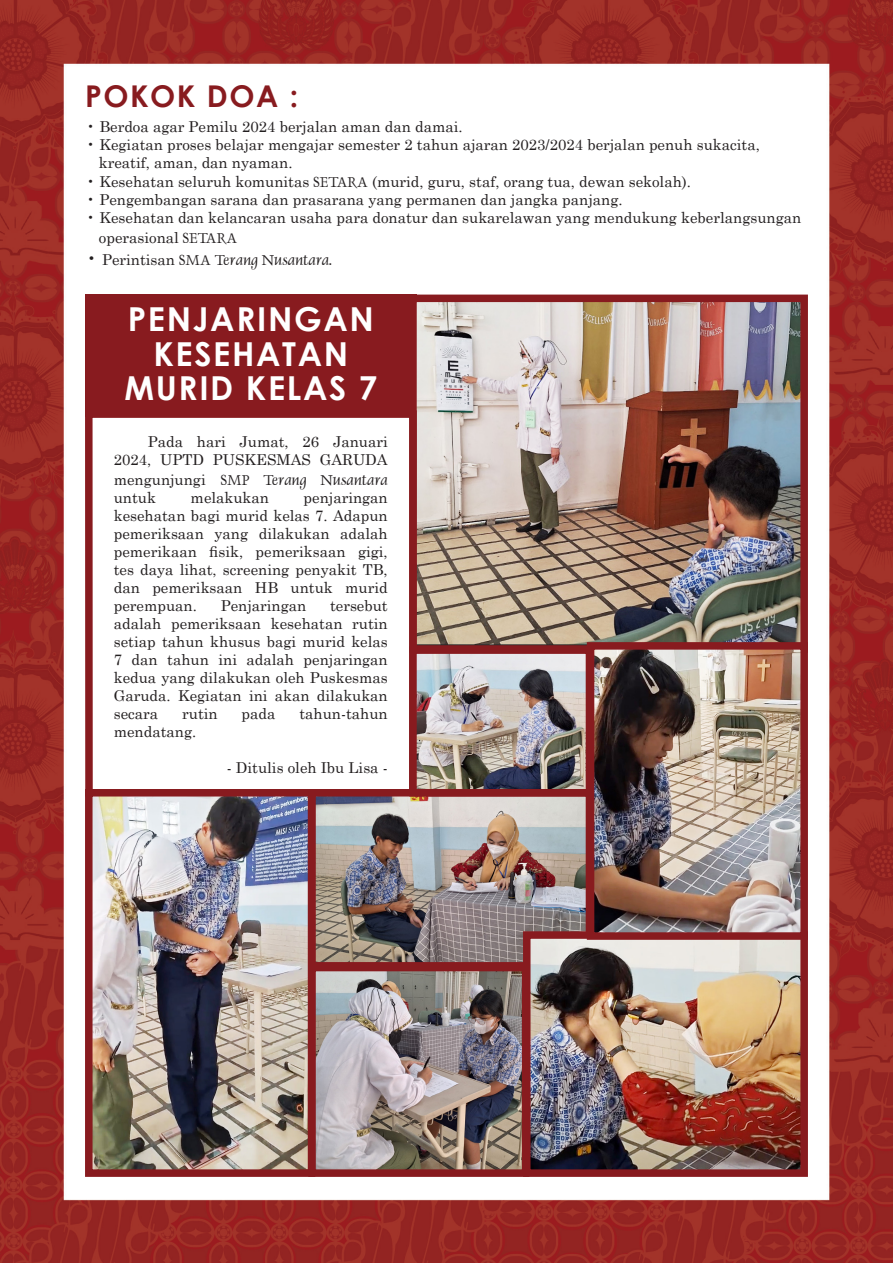
<style>
.page{position:relative;width:893px;height:1263px;background:#fff}
.page>*{position:absolute;margin:0;border:0;box-sizing:border-box;transform-origin:0 0}
.t1{font:700 33px/34.5px "Century Gothic";letter-spacing:.05em;color:#fff;text-align:center}
.t2{font:700 30px "Century Gothic";letter-spacing:.05em;color:#881b1f}
.t3{font:16.5px "Dauphin Plain";color:#231f20}
.t4{font:15px/18px "Century Schoolbook";color:#231f20;text-align:justify}
.s1{font-family:"Dauphin Plain";font-size:16.5px}
.s2{font-family:"Century Schoolbook";font-size:18px}
.s3{font-family:"Century Schoolbook";font-size:15px}
</style>
<div class="page">
<img style="left:0;top:0;width:893px;height:1263px">
<div style="left:85px;top:295px;width:332px;height:122px;background:#881b1f"></div>
<img style="left:418px;top:304px;width:381px;height:340px">
<div style="left:409px;top:295px;width:399px;height:358px;border:8px solid #881b1f"></div>
<div style="left:85px;top:410px;width:332px;height:386px;border:8px solid #881b1f"></div>
<img style="left:94px;top:798px;width:212px;height:370px">
<div style="left:85px;top:789px;width:230px;height:388px;border:8px solid #881b1f"></div>
<img style="left:317px;top:798px;width:267px;height:162px">
<div style="left:308px;top:789px;width:285px;height:180px;border:8px solid #881b1f"></div>
<img style="left:532px;top:940px;width:267px;height:228px">
<div style="left:523px;top:931px;width:285px;height:246px;border:8px solid #881b1f"></div>
<img style="left:596px;top:651px;width:203px;height:280px">
<div style="left:587px;top:642px;width:221px;height:298px;border:8px solid #881b1f"></div>
<img style="left:317px;top:973px;width:203px;height:195px">
<div style="left:308px;top:964px;width:221px;height:213px;border:8px solid #881b1f"></div>
<img style="left:418px;top:655px;width:166px;height:132px">
<div style="left:409px;top:646px;width:184px;height:150px;border:8px solid #881b1f"></div>
<p class="t2" style="left:85px;top:73px;width:215px">POKOK DOA :</p>
<p class="t4" style="left:86px;top:116px;width:378px">• Berdoa agar Pemilu 2024 berjalan aman dan damai.</p>
<p class="t4" style="left:86px;top:134px;width:675px">• Kegiatan proses belajar mengajar semester 2 tahun ajaran 2023/2024 berjalan penuh sukacita,</p>
<p class="t4" style="left:99px;top:152px;width:195px">kreatif, aman, dan nyaman.</p>
<p class="t4" style="left:86px;top:172px;width:606px">• Kesehatan seluruh komunitas <span class="s1">SETARA</span> (murid, guru, staf, orang tua, dewan sekolah).</p>
<p class="t4" style="left:86px;top:190px;width:538px">• Pengembangan sarana dan prasarana yang permanen dan jangka panjang.</p>
<p class="t4" style="left:86px;top:208px;width:717px">• Kesehatan dan kelancaran usaha para donatur dan sukarelawan yang mendukung keberlangsungan</p>
<p class="t4" style="left:99px;top:227px;width:140px">operasional <span class="s1">SETARA</span></p>
<p class="t3" style="left:86px;top:249px;width:247px"><span class="s2">•</span> <span class="s3">Perintisan</span> SMA Terang Nusantara.</p>
<p class="t1" style="left:128px;top:301px;width:248px">PENJARINGAN</p>
<p class="t1" style="left:124px;top:335px;width:254px">KESEHATAN<br>MURID KELAS 7</p>
<p class="t4" style="left:114px;top:431px;width:275px;text-align:right">Pada hari Jumat, 26 Januari<br>2024, UPTD PUSKESMAS GARUDA</p>
<p class="t3" style="left:114px;top:469px;width:275px"><span class="s3">mengunjungi</span> SMP Terang Nusantara</p>
<p class="t4" style="left:114px;top:487px;width:44px">untuk</p>
<p class="t4" style="left:191px;top:487px;width:80px">melakukan</p>
<p class="t4" style="left:114px;top:487px;width:275px;text-indent:190px">penjaringan kesehatan bagi murid kelas 7. Adapun pemeriksaan yang dilakukan adalah pemerikaan fisik, pemeriksaan gigi, tes daya lihat, screening penyakit TB, dan pemeriksaan HB untuk murid perempuan.</p>
<p class="t4" style="left:221px;top:595px;width:87px">Penjaringan</p>
<p class="t4" style="left:114px;top:595px;width:275px;text-indent:216px">tersebut adalah pemeriksaan kesehatan rutin setiap tahun khusus bagi murid kelas 7 dan tahun ini adalah penjaringan kedua yang dilakukan oleh Puskesmas Garuda. Kegiatan ini akan dilakukan secara</p>
<p class="t4" style="left:182px;top:703px;width:37px">rutin</p>
<p class="t4" style="left:242px;top:703px;width:35px">pada</p>
<p class="t4" style="left:299px;top:703px;width:90px">tahun-tahun</p>
<p class="t4" style="left:114px;top:721px;width:84px">mendatang.</p>
<p class="t4" style="left:227px;top:757px;width:163px">- Ditulis oleh Ibu Lisa -</p>
</div>
